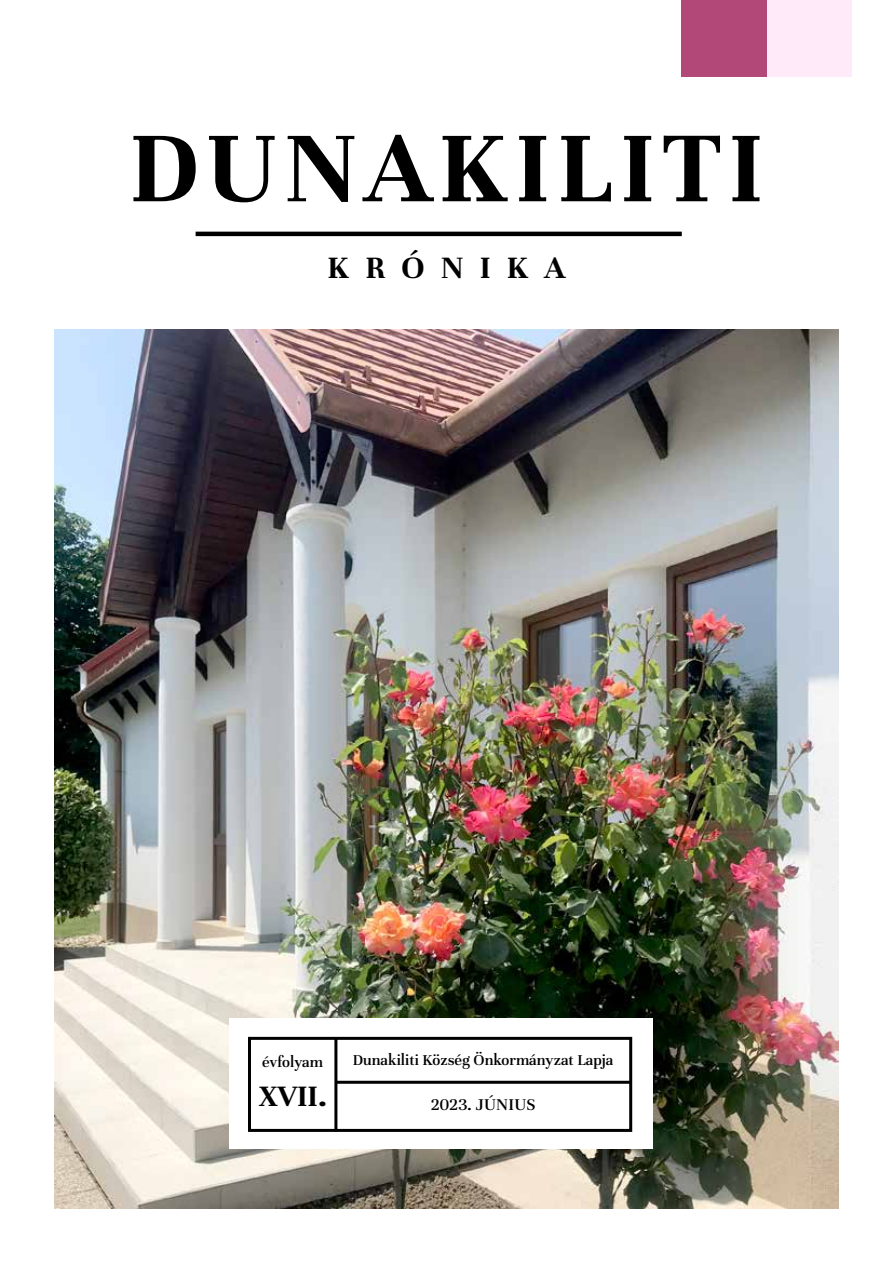
<style>
.page{position:relative;width:893px;height:1263px;background:#fff}
.page>*{position:absolute;margin:0;border:0;box-sizing:border-box;transform-origin:0 0}
.t1{font:700 109.5px "Unna";letter-spacing:.06em;color:#000}
.t2{font:700 34.05px "Unna";letter-spacing:.47em;color:#000}
.t3{font:700 32.4px "Unna";color:#000}
.t4{font:500 18px "Unna";letter-spacing:.01em;color:#000}
.t5{font:500 16.5px "Unna";color:#000}
</style>
<div class="page">
<hr style="left:196px;top:232px;width:486px;height:4px;background:#000">
<img style="left:54px;top:330px;width:785px;height:879px">
<div style="left:229px;top:1018px;width:424px;height:131px;background:#fff"></div>
<div style="left:248px;top:1037px;width:384px;height:95px;border:3px solid #000"></div>
<hr style="left:334px;top:1037px;width:3px;height:94px;background:#000">
<hr style="left:335px;top:1081px;width:296px;height:3px;background:#000">
<div style="left:682px;top:0;width:170px;height:77px;background:#feeaf9"></div>
<div style="left:682px;top:0;width:85px;height:77px;background:#b24878"></div>
<h1 class="t1" style="left:129px;top:89px;width:636px">DUNAKILITI</h1>
<h2 class="t2" style="left:328px;top:244px;width:239px">KRÓNIKA</h2>
<p class="t5" style="left:262px;top:1050px;width:62px">évfolyam</p>
<p class="t5" style="left:353px;top:1049px;width:262px">Dunakiliti Község Önkormányzat Lapja</p>
<h3 class="t3" style="left:258px;top:1073px;width:70px">XVII.</h3>
<p class="t4" style="left:431px;top:1092px;width:106px">2023. JÚNIUS</p>
</div>
